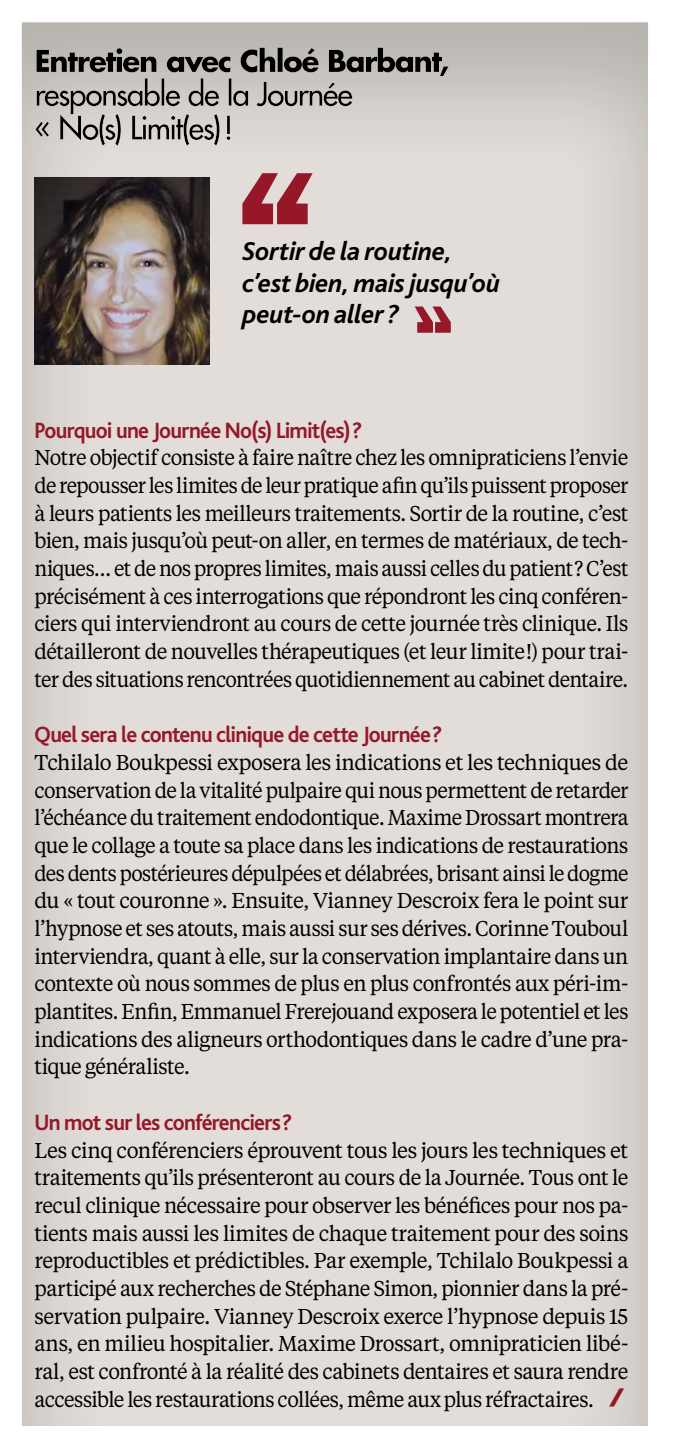
<style>
.page{position:relative;width:674px;height:1448px;background:#fff}
.page>*{position:absolute;margin:0;border:0;box-sizing:border-box;transform-origin:0 0}
.t1{font:italic 700 27px/31.5px "Bliss";letter-spacing:-.01em;color:#000}
.t2{font:700 23.18px "Bliss";letter-spacing:-.035em;color:#951728;scale:.95 1}
.t3{font:21.38px/27.7px "Tiempos Text";letter-spacing:-.025em;color:#000;text-align:justify}
.t4{font:21.38px/27.7px "Tiempos Text";letter-spacing:-.025em;color:#000;text-align:justify;scale:.95 1}
.s1{font-weight:600;font-style:italic;font-size:20.25px;color:#951728}
</style>
<div class="page">
<div style="left:1px;top:2px;width:666px;height:1425px;background:#000;opacity:.2"></div>
<svg style="left:415px;top:306px;width:36px;height:27px"></svg>
<svg style="left:242px;top:173px;width:70px;height:51px;background:#b05d66"></svg>
<img style="left:34px;top:177px;width:175px;height:187px">
<p class="t1" style="left:242px;top:236px;width:260px">Sortir de la routine, c’est bien, mais jusqu’où peut-on aller?</p>
<p class="t2" style="left:34px;top:418px;width:346px">Pourquoi une Journée No(s) Limit(es)?</p>
<p class="t4" style="left:34px;top:443px;width:626px">Notre objectif consiste à faire naître chez les omnipraticiens l’envie de repousser les limites de leur pratique afin qu’ils puissent proposer à leurs patients les meilleurs traitements. Sortir de la routine, c’est bien, mais jusqu’où peut-on aller, en termes de matériaux, de tech&shy;niques… et de nos propres limites, mais aussi celles du patient? C’est précisément à ces interrogations que répondront les cinq conféren&shy;ciers qui interviendront au cours de cette journée très clinique. Ils détailleront de nouvelles thérapeutiques (et leur limite!) pour trai&shy;ter des situations rencontrées quotidiennement au cabinet dentaire.</p>
<p class="t2" style="left:34px;top:722px;width:431px">Quel sera le contenu clinique de cette Journée?</p>
<p class="t3" style="left:34px;top:747px;width:595px">Tchilalo Boukpessi exposera les indications et les techniques de conservation de la vitalité pulpaire qui nous permettent de retarder l’échéance du traitement endodontique. Maxime Drossart montrera que le collage a toute sa place dans les indications de restaurations des dents postérieures dépulpées et délabrées, brisant ainsi le dogme du « tout couronne ». Ensuite, Vianney Descroix fera le point sur l’hypnose et ses atouts, mais aussi sur ses dérives. Corinne Touboul interviendra, quant à elle, sur la conservation implantaire dans un contexte où nous sommes de plus en plus confrontés aux péri-im&shy;plantites. Enfin, Emmanuel Frerejouand exposera le potentiel et les indications des aligneurs orthodontiques dans le cadre d’une pra&shy;tique généraliste.</p>
<p class="t2" style="left:34px;top:1110px;width:273px">Un mot sur les conférenciers?</p>
<p class="t3" style="left:34px;top:1135px;width:599px;text-align:left">Les cinq conférenciers éprouvent tous les jours les techniques et traitements qu’ils présenteront au cours de la Journée. Tous ont le recul clinique nécessaire pour observer les bénéfices pour nos pa&shy;tients mais aussi les limites de chaque traitement pour des soins reproductibles et prédictibles. Par exemple, Tchilalo Boukpessi a participé aux recherches de Stéphane Simon, pionnier dans la pré&shy;servation pulpaire. Vianney Descroix exerce l’hypnose depuis 15 ans, en milieu hospitalier. Maxime Drossart, omnipraticien libé&shy;ral, est confronté à la réalité des cabinets dentaires et saura rendre accessible les restaurations collées, même aux plus réfractaires. <span class="s1">/</span></p>
</div>
